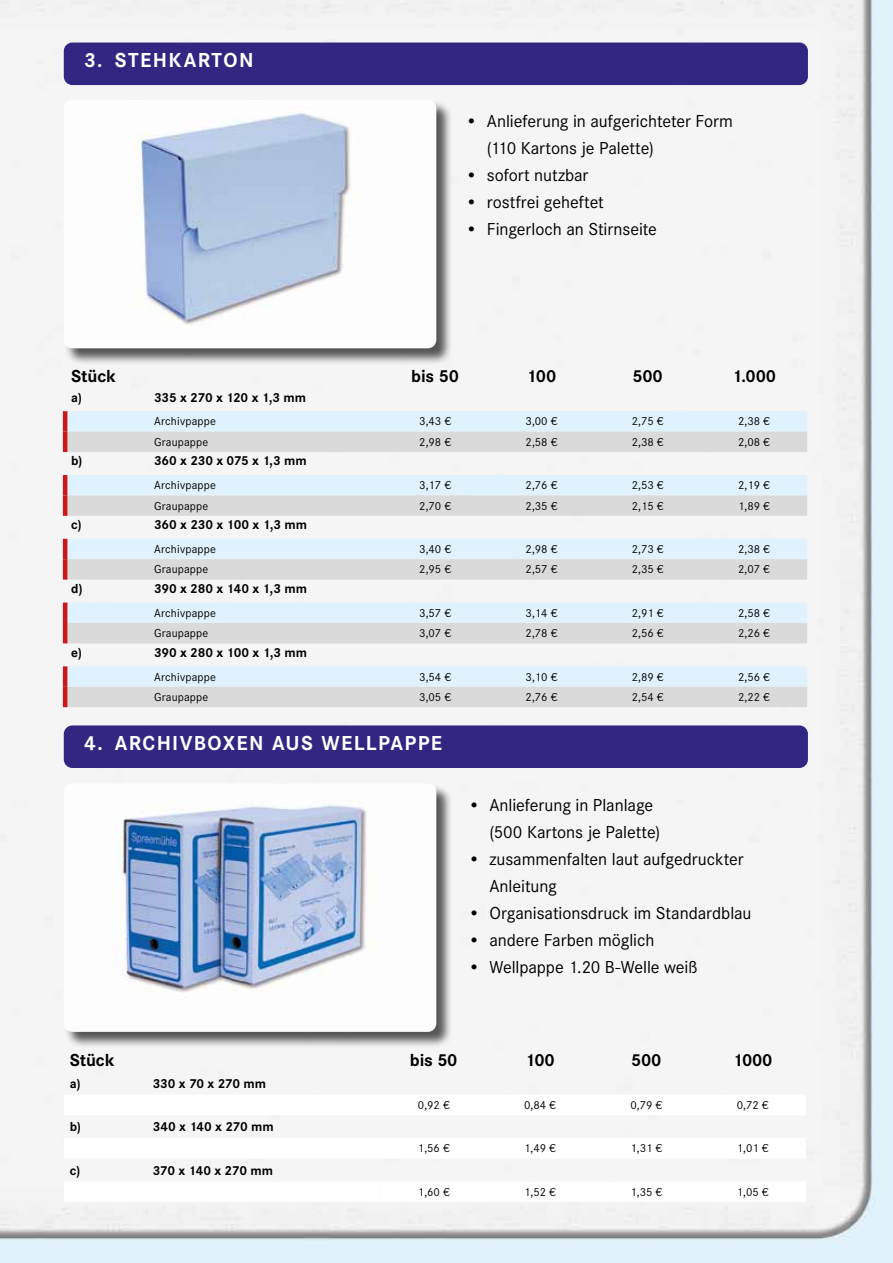
<style>
.page{position:relative;width:893px;height:1263px;background:#fff}
.page>*{position:absolute;margin:0;border:0;box-sizing:border-box;transform-origin:0 0}
.t1{font:700 21px "Corporate S Pro";letter-spacing:.065em;color:#fff}
.t2{font:18px/27px "Corporate S Pro";letter-spacing:-.005em;color:#000}
.t3{font:700 18px "Corporate S Pro";letter-spacing:-.01em;color:#000}
.t4{font:700 13.5px "Corporate S Pro";letter-spacing:-.015em;color:#000}
.t5{font:12px "Corporate S Pro";letter-spacing:.01em;color:#000}
</style>
<div class="page">
<img style="left:0;top:0;width:893px;height:1263px">
<div style="left:64px;top:100px;width:389px;height:265px;background:#000;opacity:.65"></div>
<img style="left:64px;top:100px;width:372px;height:248px">
<div style="left:64px;top:784px;width:389px;height:264px;background:#000;opacity:.65"></div>
<img style="left:64px;top:783px;width:372px;height:249px">
<div style="left:64px;top:43px;width:744px;height:42px;background:#312783;border-radius:9px"></div>
<div style="left:64px;top:725px;width:744px;height:43px;background:#312783;border-radius:9px"></div>
<div style="left:67px;top:411px;width:740px;height:21px;background:#dff2fd"></div>
<svg style="left:65px;top:432px;width:742px;height:275px"></svg>
<hr style="left:63px;top:411px;width:4px;height:21px;background:#cd1719">
<hr style="left:63px;top:432px;width:4px;height:20px;background:#cd1719">
<hr style="left:63px;top:475px;width:4px;height:20px;background:#cd1719">
<hr style="left:63px;top:495px;width:4px;height:21px;background:#cd1719">
<hr style="left:63px;top:539px;width:4px;height:20px;background:#cd1719">
<hr style="left:63px;top:559px;width:4px;height:21px;background:#cd1719">
<hr style="left:63px;top:603px;width:4px;height:20px;background:#cd1719">
<hr style="left:63px;top:623px;width:4px;height:20px;background:#cd1719">
<hr style="left:63px;top:666px;width:4px;height:21px;background:#cd1719">
<hr style="left:63px;top:687px;width:4px;height:20px;background:#cd1719">
<svg style="left:64px;top:1095px;width:742px;height:107px"></svg>
<svg style="left:381px;top:1181px;width:425px;height:21px"></svg>
<h1 class="t1" style="left:84px;top:44px;width:171px">3. STEHKARTON</h1>
<h2 class="t2" style="left:487px;top:106px;width:248px;text-indent:-21px">• Anlieferung in aufgerichteter Form (110 Kartons je Palette)</h2>
<h2 class="t2" style="left:466px;top:160px;width:124px">• sofort nutzbar</h2>
<h2 class="t2" style="left:466px;top:187px;width:140px">• rostfrei geheftet</h2>
<h2 class="t2" style="left:466px;top:214px;width:193px">• Fingerloch an Stirnseite</h2>
<h2 class="t3" style="left:71px;top:361px;width:46px">Stück</h2>
<h2 class="t3" style="left:411px;top:361px;width:49px">bis 50</h2>
<h2 class="t3" style="left:527px;top:361px;width:31px">100</h2>
<h2 class="t3" style="left:633px;top:361px;width:32px">500</h2>
<h2 class="t3" style="left:732px;top:361px;width:46px">1.000</h2>
<p class="t4" style="left:71px;top:386px;width:12px">a)</p>
<p class="t4" style="left:154px;top:386px;width:154px">335 x 270 x 120 x 1,3 mm</p>
<p class="t5" style="left:154px;top:413px;width:63px">Archivpappe</p>
<p class="t5" style="left:419px;top:413px;width:33px">3,43 €</p>
<p class="t5" style="left:526px;top:413px;width:33px">3,00 €</p>
<p class="t5" style="left:632px;top:413px;width:33px">2,75 €</p>
<p class="t5" style="left:738px;top:413px;width:33px">2,38 €</p>
<p class="t5" style="left:154px;top:433px;width:56px">Graupappe</p>
<p class="t5" style="left:419px;top:433px;width:33px">2,98 €</p>
<p class="t5" style="left:526px;top:433px;width:33px">2,58 €</p>
<p class="t5" style="left:632px;top:433px;width:33px">2,38 €</p>
<p class="t5" style="left:738px;top:433px;width:33px">2,08 €</p>
<p class="t4" style="left:71px;top:450px;width:13px">b)</p>
<p class="t4" style="left:154px;top:450px;width:154px">360 x 230 x 075 x 1,3 mm</p>
<p class="t5" style="left:154px;top:476px;width:63px">Archivpappe</p>
<p class="t5" style="left:419px;top:476px;width:33px">3,17 €</p>
<p class="t5" style="left:526px;top:476px;width:33px">2,76 €</p>
<p class="t5" style="left:632px;top:476px;width:33px">2,53 €</p>
<p class="t5" style="left:738px;top:476px;width:33px">2,19 €</p>
<p class="t5" style="left:154px;top:497px;width:56px">Graupappe</p>
<p class="t5" style="left:419px;top:497px;width:33px">2,70 €</p>
<p class="t5" style="left:526px;top:497px;width:33px">2,35 €</p>
<p class="t5" style="left:632px;top:497px;width:33px">2,15 €</p>
<p class="t5" style="left:738px;top:497px;width:33px">1,89 €</p>
<p class="t4" style="left:71px;top:514px;width:12px">c)</p>
<p class="t4" style="left:154px;top:514px;width:155px">360 x 230 x 100 x 1,3 mm</p>
<p class="t5" style="left:154px;top:540px;width:63px">Archivpappe</p>
<p class="t5" style="left:419px;top:540px;width:33px">3,40 €</p>
<p class="t5" style="left:526px;top:540px;width:33px">2,98 €</p>
<p class="t5" style="left:632px;top:540px;width:33px">2,73 €</p>
<p class="t5" style="left:738px;top:540px;width:33px">2,38 €</p>
<p class="t5" style="left:154px;top:561px;width:56px">Graupappe</p>
<p class="t5" style="left:419px;top:561px;width:33px">2,95 €</p>
<p class="t5" style="left:526px;top:561px;width:33px">2,57 €</p>
<p class="t5" style="left:632px;top:561px;width:33px">2,35 €</p>
<p class="t5" style="left:738px;top:561px;width:33px">2,07 €</p>
<p class="t4" style="left:71px;top:578px;width:13px">d)</p>
<p class="t4" style="left:154px;top:578px;width:154px">390 x 280 x 140 x 1,3 mm</p>
<p class="t5" style="left:154px;top:604px;width:63px">Archivpappe</p>
<p class="t5" style="left:419px;top:604px;width:33px">3,57 €</p>
<p class="t5" style="left:526px;top:604px;width:33px">3,14 €</p>
<p class="t5" style="left:632px;top:604px;width:33px">2,91 €</p>
<p class="t5" style="left:738px;top:604px;width:33px">2,58 €</p>
<p class="t5" style="left:154px;top:624px;width:56px">Graupappe</p>
<p class="t5" style="left:419px;top:624px;width:33px">3,07 €</p>
<p class="t5" style="left:526px;top:624px;width:33px">2,78 €</p>
<p class="t5" style="left:632px;top:624px;width:33px">2,56 €</p>
<p class="t5" style="left:738px;top:624px;width:33px">2,26 €</p>
<p class="t4" style="left:71px;top:642px;width:12px">e)</p>
<p class="t4" style="left:154px;top:642px;width:155px">390 x 280 x 100 x 1,3 mm</p>
<p class="t5" style="left:154px;top:668px;width:63px">Archivpappe</p>
<p class="t5" style="left:419px;top:668px;width:33px">3,54 €</p>
<p class="t5" style="left:526px;top:668px;width:33px">3,10 €</p>
<p class="t5" style="left:632px;top:668px;width:33px">2,89 €</p>
<p class="t5" style="left:738px;top:668px;width:33px">2,56 €</p>
<p class="t5" style="left:154px;top:688px;width:56px">Graupappe</p>
<p class="t5" style="left:419px;top:688px;width:33px">3,05 €</p>
<p class="t5" style="left:526px;top:688px;width:33px">2,76 €</p>
<p class="t5" style="left:632px;top:688px;width:33px">2,54 €</p>
<p class="t5" style="left:738px;top:688px;width:33px">2,22 €</p>
<h1 class="t1" style="left:84px;top:726px;width:360px">4. ARCHIVBOXEN AUS WELLPAPPE</h1>
<h2 class="t2" style="left:489px;top:790px;width:172px;text-indent:-21px">• Anlieferung in Planlage (500 Kartons je Palette)</h2>
<h2 class="t2" style="left:489px;top:844px;width:256px;text-indent:-21px">• zusammenfalten laut aufgedruckter<br>Anleitung</h2>
<h2 class="t2" style="left:468px;top:898px;width:285px">• Organisationsdruck im Standardblau</h2>
<h2 class="t2" style="left:468px;top:925px;width:188px">• andere Farben möglich</h2>
<h2 class="t2" style="left:468px;top:952px;width:231px">• Wellpappe 1.20 B-Welle weiß</h2>
<h2 class="t3" style="left:70px;top:1045px;width:46px">Stück</h2>
<h2 class="t3" style="left:410px;top:1045px;width:49px">bis 50</h2>
<h2 class="t3" style="left:525px;top:1045px;width:31px">100</h2>
<h2 class="t3" style="left:631px;top:1045px;width:32px">500</h2>
<h2 class="t3" style="left:733px;top:1045px;width:41px">1000</h2>
<p class="t4" style="left:70px;top:1073px;width:12px">a)</p>
<p class="t4" style="left:153px;top:1073px;width:115px">330 x 70 x 270 mm</p>
<p class="t5" style="left:418px;top:1096px;width:33px">0,92 €</p>
<p class="t5" style="left:524px;top:1096px;width:33px">0,84 €</p>
<p class="t5" style="left:630px;top:1096px;width:33px">0,79 €</p>
<p class="t5" style="left:737px;top:1096px;width:33px">0,72 €</p>
<p class="t4" style="left:70px;top:1116px;width:13px">b)</p>
<p class="t4" style="left:153px;top:1116px;width:123px">340 x 140 x 270 mm</p>
<p class="t5" style="left:418px;top:1140px;width:33px">1,56 €</p>
<p class="t5" style="left:524px;top:1140px;width:33px">1,49 €</p>
<p class="t5" style="left:630px;top:1140px;width:33px">1,31 €</p>
<p class="t5" style="left:737px;top:1140px;width:33px">1,01 €</p>
<p class="t4" style="left:70px;top:1159px;width:12px">c)</p>
<p class="t4" style="left:153px;top:1159px;width:122px">370 x 140 x 270 mm</p>
<p class="t5" style="left:418px;top:1183px;width:33px">1,60 €</p>
<p class="t5" style="left:524px;top:1183px;width:33px">1,52 €</p>
<p class="t5" style="left:630px;top:1183px;width:33px">1,35 €</p>
<p class="t5" style="left:737px;top:1183px;width:33px">1,05 €</p>
</div>
